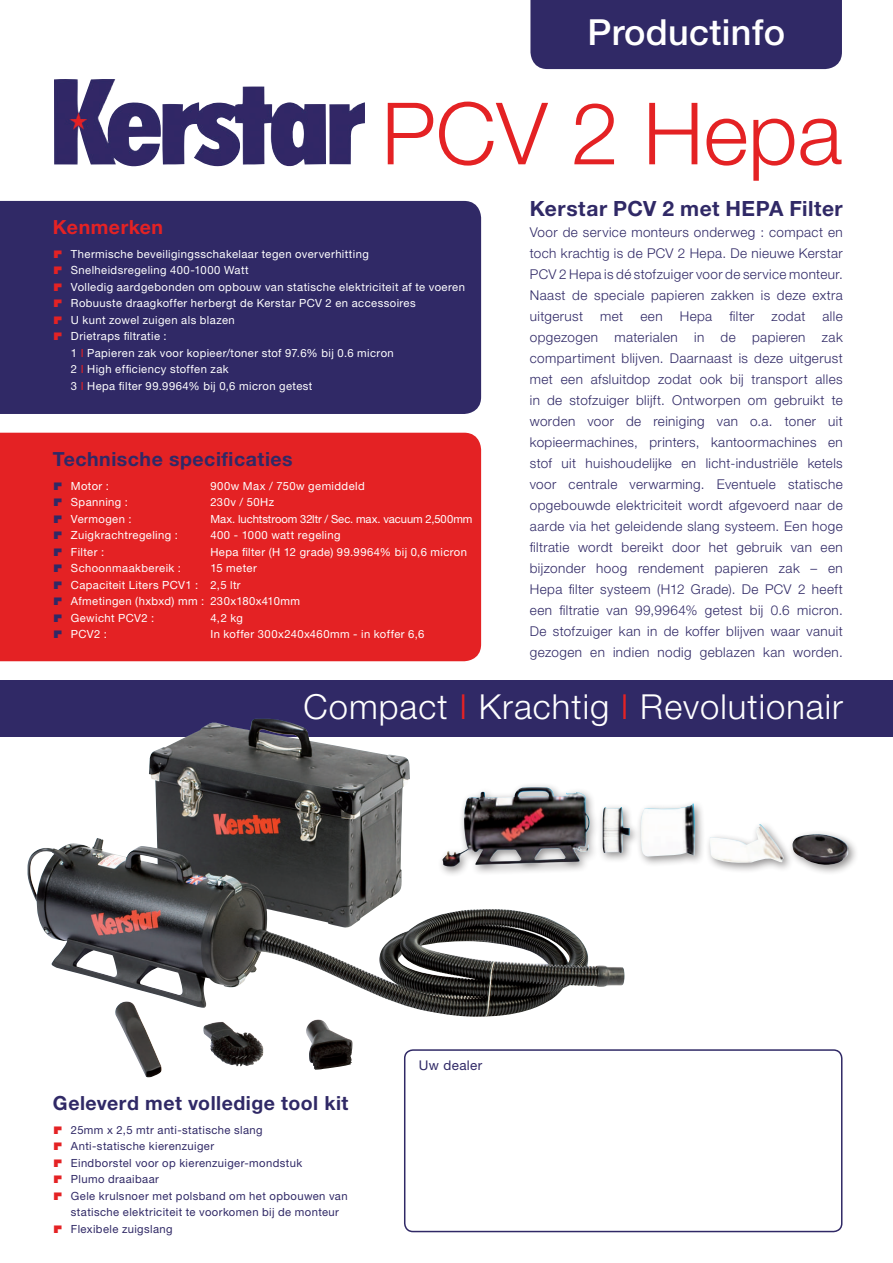
<style>
.page{position:relative;width:893px;height:1263px;background:#fff}
.page>*{position:absolute;margin:0;border:0;box-sizing:border-box;transform-origin:0 0}
.t1{font:300 86.1px "Helvetica Neue";color:#e42224}
.t2{font:500 36px "Helvetica Neue";letter-spacing:.01em;color:#fff}
.t3{font:300 34.5px "Helvetica Neue";letter-spacing:.03em;color:#fff}
.t4{font:700 21px "Helvetica Neue";letter-spacing:.025em;color:#302966}
.t5{font:700 19.5px "Helvetica Neue";letter-spacing:.025em;color:#302966}
.t6{font:700 19.5px "Helvetica Neue";letter-spacing:.025em;color:#e42224}
.t7{font:300 13.5px/21px "Helvetica Neue";letter-spacing:.03em;color:#302966;text-align:justify}
.t8{font:13.35px "Helvetica Neue";letter-spacing:.03em;color:#302966}
.t9{font:11.25px/16.5px "Helvetica Neue";letter-spacing:.035em;color:#fff}
.t10{font:11.25px "Helvetica Neue";letter-spacing:.035em;color:#302966}
.t11{font:11.25px "Helvetica Neue";letter-spacing:-.005em;color:#fff}
.s1{font-family:"Locator";font-weight:300;color:#e42224}
.s2{color:#e42224}
.s3{font-family:"Locator";font-weight:300;color:#302966}
</style>
<div class="page">
<img style="left:54px;top:79px;width:311px;height:88px">
<div style="left:437px;top:782px;width:422px;height:96px;background:#231f20;opacity:.5"></div>
<img style="left:570px;top:787px;width:123px;height:80px">
<div style="left:0;top:201px;width:481px;height:213px;background:#302966"></div>
<div style="left:0;top:433px;width:481px;height:228px;background:#e42224"></div>
<div style="left:0;top:680px;width:893px;height:57px;background:#302966"></div>
<img style="left:28px;top:719px;width:542px;height:298px">
<div style="left:530px;top:0;width:312px;height:69px;background:#302966"></div>
<div style="left:404px;top:1049px;width:438px;height:183px;border:2px solid #302966;border-radius:8px"></div>
<h2 class="t2" style="left:587px;top:11px;width:199px">Productinfo</h2>
<h1 class="t1" style="left:382px;top:81px;width:462px">PCV 2 Hepa</h1>
<h3 class="t6" style="left:53px;top:215px;width:112px">Kenmerken</h3>
<p class="t9" style="left:53px;top:245px;width:317px"><span class="s1">≠</span> Thermische beveiligingsschakelaar tegen oververhitting</p>
<p class="t9" style="left:53px;top:262px;width:197px"><span class="s1">≠</span> Snelheidsregeling 400-1000 Watt</p>
<p class="t9" style="left:53px;top:278px;width:413px"><span class="s1">≠</span> Volledig aardgebonden om opbouw van statische elektriciteit af te voeren</p>
<p class="t9" style="left:53px;top:295px;width:364px"><span class="s1">≠</span> Robuuste draagkoffer herbergt de Kerstar PCV 2 en accessoires</p>
<p class="t9" style="left:53px;top:311px;width:183px"><span class="s1">≠</span> U kunt zowel zuigen als blazen</p>
<p class="t9" style="left:53px;top:328px;width:115px"><span class="s1">≠</span> Drietraps filtratie :</p>
<p class="t9" style="left:71px;top:344px;width:324px">1 <span class="s2">I</span> Papieren zak voor kopieer/toner stof 97.6% bij 0.6 micron</p>
<p class="t9" style="left:71px;top:361px;width:159px">2 <span class="s2">I</span> High efficiency stoffen zak</p>
<p class="t9" style="left:71px;top:377px;width:243px">3 <span class="s2">I</span> Hepa filter 99.9964% bij 0,6 micron getest</p>
<h3 class="t5" style="left:53px;top:447px;width:241px">Technische specificaties</h3>
<p class="t9" style="left:53px;top:477px;width:58px"><span class="s3">≠</span> Motor :</p>
<p class="t9" style="left:210px;top:477px;width:156px">900w Max / 750w gemiddeld</p>
<p class="t9" style="left:53px;top:494px;width:77px"><span class="s3">≠</span> Spanning :</p>
<p class="t9" style="left:210px;top:494px;width:65px">230v / 50Hz</p>
<p class="t9" style="left:53px;top:510px;width:80px"><span class="s3">≠</span> Vermogen :</p>
<p class="t11" style="left:210px;top:512px;width:264px">Max. luchtstroom 32ltr / Sec. max. vacuum 2,500mm</p>
<p class="t9" style="left:53px;top:527px;width:126px"><span class="s3">≠</span> Zuigkrachtregeling :</p>
<p class="t9" style="left:210px;top:527px;width:132px">400 - 1000 watt regeling</p>
<p class="t9" style="left:53px;top:543px;width:53px"><span class="s3">≠</span> Filter :</p>
<p class="t9" style="left:210px;top:543px;width:258px">Hepa filter (H 12 grade) 99.9964% bij 0,6 micron</p>
<p class="t9" style="left:53px;top:560px;width:130px"><span class="s3">≠</span> Schoonmaakbereik :</p>
<p class="t9" style="left:53px;top:560px;width:249px;text-indent:158px">15 meter<br><span class="s3">≠</span> Capaciteit Liters PCV1 : 2,5 ltr<br><span class="s3">≠</span> Afmetingen (hxbxd) mm : 230x180x410mm <span class="s3">≠</span> Gewicht PCV2 :</p>
<p class="t9" style="left:210px;top:609px;width:34px">4,2 kg</p>
<p class="t9" style="left:53px;top:626px;width:56px"><span class="s3">≠</span> PCV2 :</p>
<p class="t9" style="left:210px;top:626px;width:215px">In koffer 300x240x460mm - in koffer 6,6</p>
<h3 class="t4" style="left:530px;top:195px;width:314px">Kerstar PCV 2 met HEPA Filter</h3>
<p class="t7" style="left:530px;top:221px;width:314px">Voor de service monteurs onderweg : compact en toch krachtig is de PCV 2 Hepa. De nieuwe Kerstar PCV 2 Hepa is dé stofzuiger voor de service monteur.<br>Naast de speciale papieren zakken is deze extra uitgerust</p>
<p class="t7" style="left:530px;top:305px;width:314px;text-indent:293px">alle opgezogen materialen in de papieren zak compartiment blijven. Daarnaast is deze uitgerust met een afsluitdop zodat ook bij transport alles in de stofzuiger blijft. Ontworpen om gebruikt te worden voor de reiniging van o.a. toner uit kopieermachines, printers, kantoormachines en stof uit huishoudelijke en licht-industriële ketels voor centrale verwarming. Eventuele statische opgebouwde elektriciteit wordt afgevoerd naar de aarde via het geleidende slang systeem. Een hoge filtratie wordt bereikt door het gebruik van een bijzonder hoog rendement papieren zak – en Hepa filter systeem (H12 Grade). De PCV 2 heeft een filtratie van 99,9964% getest bij 0.6 micron.<br>De stofzuiger kan in de koffer blijven waar vanuit gezogen en indien nodig geblazen kan worden.</p>
<p class="t7" style="left:600px;top:305px;width:24px">met</p>
<p class="t7" style="left:640px;top:305px;width:24px">een</p>
<p class="t7" style="left:680px;top:305px;width:34px">Hepa</p>
<p class="t7" style="left:729px;top:305px;width:27px">filter</p>
<p class="t7" style="left:772px;top:305px;width:35px">zodat</p>
<h3 class="t3" style="left:303px;top:686px;width:541px">Compact <span class="s2">I</span> Krachtig <span class="s2">I</span> Revolutionair</h3>
<h3 class="t5" style="left:53px;top:1090px;width:297px">Geleverd met volledige tool kit</h3>
<p class="t10" style="left:53px;top:1123px;width:211px"><span class="s1">≠</span> 25mm x 2,5 mtr anti-statische slang</p>
<p class="t10" style="left:53px;top:1139px;width:163px"><span class="s1">≠</span> Anti-statische kierenzuiger</p>
<p class="t10" style="left:53px;top:1156px;width:251px"><span class="s1">≠</span> Eindborstel voor op kierenzuiger-mondstuk</p>
<p class="t10" style="left:53px;top:1172px;width:108px"><span class="s1">≠</span> Plumo draaibaar</p>
<p class="t10" style="left:53px;top:1189px;width:296px"><span class="s1">≠</span> Gele krulsnoer met polsband om het opbouwen van</p>
<p class="t10" style="left:71px;top:1205px;width:270px">statische elektriciteit te voorkomen bij de monteur</p>
<p class="t10" style="left:53px;top:1222px;width:121px"><span class="s1">≠</span> Flexibele zuigslang</p>
<p class="t8" style="left:419px;top:1057px;width:65px">Uw dealer</p>
</div>
